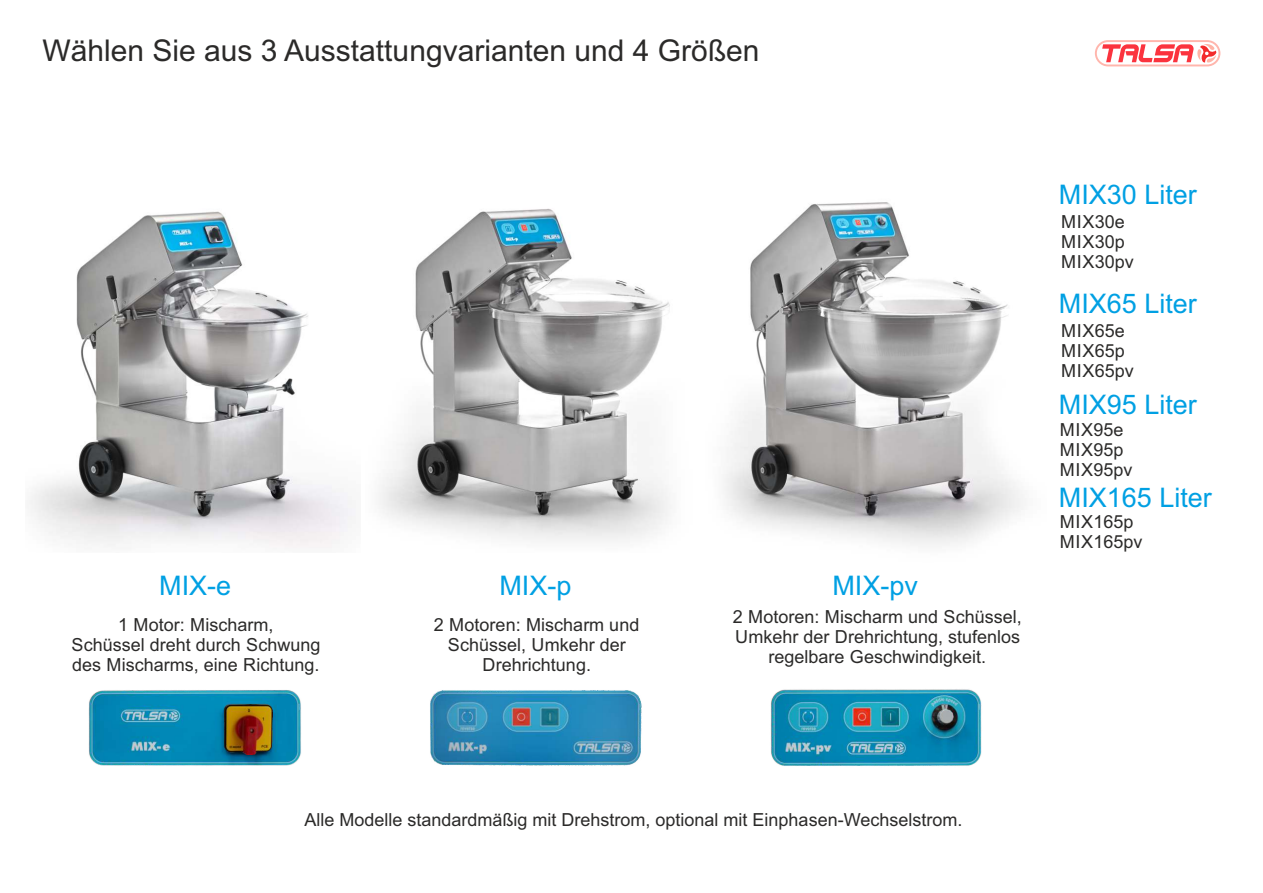
<style>
.page{position:relative;width:1263px;height:893px;background:#fff}
.page>*{position:absolute;margin:0;border:0;box-sizing:border-box;transform-origin:0 0}
.t1{font:30px "Arial";color:#2b2a29}
.t2{font:27px "Arial";color:#00a0e3}
.t3{font:18px/20.1px "Arial";color:#2b2a29;text-align:center}
.t4{font:18px/20.1px "Arial";letter-spacing:.02em;color:#2b2a29}
</style>
<div class="page">
<img style="left:29px;top:211px;width:326px;height:337px">
<img style="left:379px;top:208px;width:292px;height:333px">
<img style="left:724px;top:202px;width:299px;height:343px">
<img style="left:89px;top:690px;width:212px;height:76px">
<img style="left:225px;top:704px;width:47px;height:50px">
<img style="left:430px;top:690px;width:212px;height:76px">
<img style="left:770px;top:689px;width:212px;height:77px">
<div style="left:1095px;top:40px;width:125px;height:26px;border:2px solid #ffb6ad;border-radius:12px"></div>
<svg style="left:1102px;top:43px;width:114px;height:20px"></svg>
<h1 class="t1" style="left:42px;top:40px;width:719px">Wählen Sie aus 3 Ausstattungvarianten und 4 Größen</h1>
<h2 class="t2" style="left:159px;top:576px;width:74px">MIX-e</h2>
<h2 class="t2" style="left:499px;top:576px;width:74px">MIX-p</h2>
<h2 class="t2" style="left:832px;top:576px;width:87px">MIX-pv</h2>
<p class="t3" style="left:71px;top:616px;width:251px">1 Motor: Mischarm,<br>Schüssel dreht durch Schwung des Mischarms, eine Richtung.</p>
<p class="t3" style="left:434px;top:616px;width:207px">2 Motoren: Mischarm und<br>Schüssel, Umkehr der<br>Drehrichtung.</p>
<p class="t3" style="left:733px;top:608px;width:291px">2 Motoren: Mischarm und Schüssel,<br>Umkehr der Drehrichtung, stufenlos regelbare Geschwindigkeit.</p>
<h2 class="t2" style="left:1059px;top:184px;width:140px">MIX30 Liter</h2>
<p class="t4" style="left:1061px;top:213px;width:74px">MIX30e<br>MIX30p<br>MIX30pv</p>
<h2 class="t2" style="left:1059px;top:294px;width:140px">MIX65 Liter</h2>
<p class="t4" style="left:1061px;top:322px;width:74px">MIX65e<br>MIX65p<br>MIX65pv</p>
<h2 class="t2" style="left:1059px;top:394px;width:140px">MIX95 Liter</h2>
<p class="t4" style="left:1060px;top:421px;width:74px">MIX95e<br>MIX95p<br>MIX95pv</p>
<p class="t3" style="left:1060px;top:513px;width:84px;text-align:left">MIX165p<br>MIX165pv</p>
<h2 class="t2" style="left:1059px;top:487px;width:155px">MIX165 Liter</h2>
<p class="t3" style="left:304px;top:811px;width:659px">Alle Modelle standardmäßig mit Drehstrom, optional mit Einphasen-Wechselstrom.</p>
</div>
